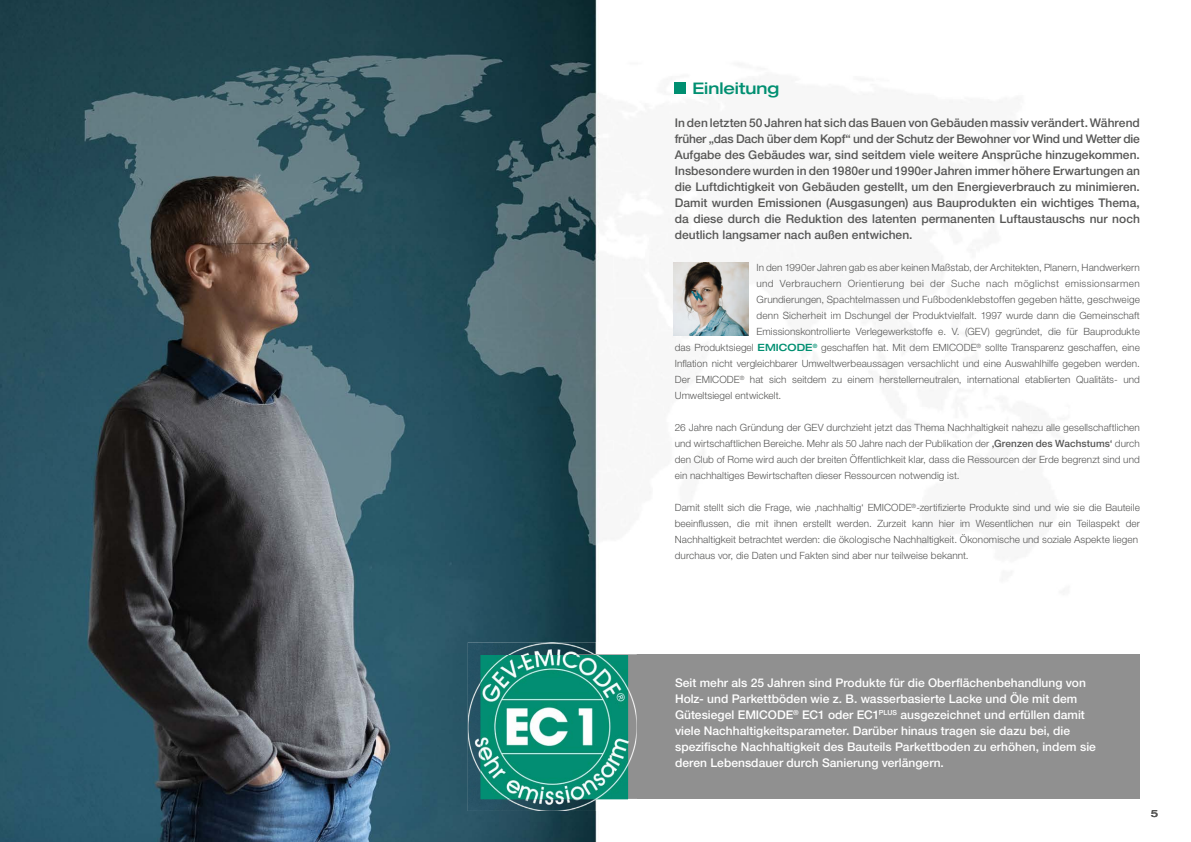
<style>
.page{position:relative;width:1191px;height:842px;background:#fff}
.page>*{position:absolute;margin:0;border:0;box-sizing:border-box;transform-origin:0 0}
.t1{font:500 expanded 16px "Helvetica Neue LT Pro";color:#008f71}
.t2{font:500 12px/16px "Helvetica Neue LT Pro";color:#575756;text-align:justify}
.t3{font:500 12px/16px "Helvetica Neue LT Pro";color:#fff}
.t4{font:300 10px/16px "Helvetica Neue LT Pro";letter-spacing:.005em;color:#575756;text-align:justify}
.t5{font:300 10px "Helvetica Neue LT Pro";letter-spacing:.035em;color:#575756}
.t6{font:500 expanded 10px "Helvetica Neue LT Pro";color:#575756}
.s1{font-weight:500;font-stretch:expanded;color:#008f71}
.s2{font-weight:500}
</style>
<div class="page">
<img style="left:0;top:0;width:1054px;height:842px">
<div style="left:675px;top:82px;width:11px;height:11px;background:#008f71"></div>
<img style="left:673px;top:263px;width:75px;height:72px">
<div style="left:576px;top:654px;width:564px;height:145px;background:#909090"></div>
<img style="left:468px;top:642px;width:168px;height:169px">
<img style="left:576px;top:654px;width:60px;height:145px">
<img style="left:480px;top:655px;width:148px;height:144px">
<h1 class="t1" style="left:692px;top:78px;width:89px">Einleitung</h1>
<p class="t2" style="left:675px;top:115px;width:467px">In den letzten 50 Jahren hat sich das Bauen von Gebäuden massiv verändert. Während früher „das Dach über dem Kopf“ und der Schutz der Bewohner vor Wind und Wetter die Aufgabe des Gebäudes war, sind seitdem viele weitere Ansprüche hinzugekommen.<br>Insbesondere wurden in den 1980er und 1990er Jahren immer höhere Erwartungen an die Luftdichtigkeit von Gebäuden gestellt, um den Energieverbrauch zu minimieren.<br>Damit wurden Emissionen (Ausgasungen) aus Bauprodukten ein wichtiges Thema, da diese durch die Reduktion des latenten permanenten Luftaustauschs nur noch deutlich langsamer nach außen entwichen.</p>
<p class="t4" style="left:756px;top:260px;width:385px">In den 1990er Jahren gab es aber keinen Maßstab, der Architekten, Planern, Handwerkern</p>
<p class="t5" style="left:756px;top:278px;width:385px">und Verbrauchern Orientierung bei der Suche nach möglichst emissionsarmen</p>
<p class="t4" style="left:756px;top:292px;width:385px">Grundierungen, Spachtelmassen und Fußbodenklebstoffen gegeben hätte, geschweige</p>
<p class="t4" style="left:756px;top:308px;width:385px">denn Sicherheit im Dschungel der Produktvielfalt. 1997 wurde dann die Gemeinschaft</p>
<p class="t4" style="left:756px;top:324px;width:385px">Emissionskontrollierte Verlegewerkstoffe e. V. (GEV) gegründet, die für Bauprodukte</p>
<p class="t4" style="left:675px;top:340px;width:466px">das Produktsiegel <span class="s1">EMICODE</span><sup>®</sup> geschaffen hat. Mit dem EMICODE<sup>®</sup> sollte Transparenz geschaffen, eine</p>
<p class="t4" style="left:675px;top:356px;width:466px">Inflation nicht vergleichbarer Umweltwerbeaussagen versachlicht und eine Auswahlhilfe gegeben werden.</p>
<p class="t4" style="left:675px;top:372px;width:466px">Der EMICODE<sup>®</sup> hat sich seitdem zu einem herstellerneutralen, international etablierten Qualitäts- und</p>
<p class="t4" style="left:675px;top:388px;width:108px">Umweltsiegel entwickelt.</p>
<p class="t4" style="left:675px;top:420px;width:467px">26 Jahre nach Gründung der GEV durchzieht jetzt das Thema Nachhaltigkeit nahezu alle gesellschaftlichen und wirtschaftlichen Bereiche. Mehr als 50 Jahre nach der Publikation der <span class="s2">‚Grenzen des Wachstums‘</span> durch den Club of Rome wird auch der breiten Öffentlichkeit klar, dass die Ressourcen der Erde begrenzt sind und ein nachhaltiges Bewirtschaften dieser Ressourcen notwendig ist.</p>
<p class="t4" style="left:675px;top:500px;width:467px;text-align:left">Damit stellt sich die Frage, wie ‚nachhaltig‘ EMICODE<sup>®</sup>-zertifizierte Produkte sind und wie sie die Bauteile beeinflussen, die mit ihnen erstellt werden. Zurzeit kann hier im Wesentlichen nur ein Teilaspekt der Nachhaltigkeit betrachtet werden: die ökologische Nachhaltigkeit. Ökonomische und soziale Aspekte liegen durchaus vor, die Daten und Fakten sind aber nur teilweise bekannt.</p>
<p class="t3" style="left:675px;top:675px;width:422px">Seit mehr als 25 Jahren sind Produkte für die Oberflächenbehandlung von Holz- und Parkettböden wie z. B. wasserbasierte Lacke und Öle mit dem Gütesiegel EMICODE<sup>®</sup> EC1 oder EC1<sup>PLUS</sup> ausgezeichnet und erfüllen damit viele Nachhaltigkeitsparameter. Darüber hinaus tragen sie dazu bei, die spezifische Nachhaltigkeit des Bauteils Parkettboden zu erhöhen, indem sie deren Lebensdauer durch Sanierung verlängern.</p>
<p class="t6" style="left:1151px;top:807px;width:9px">5</p>
</div>
